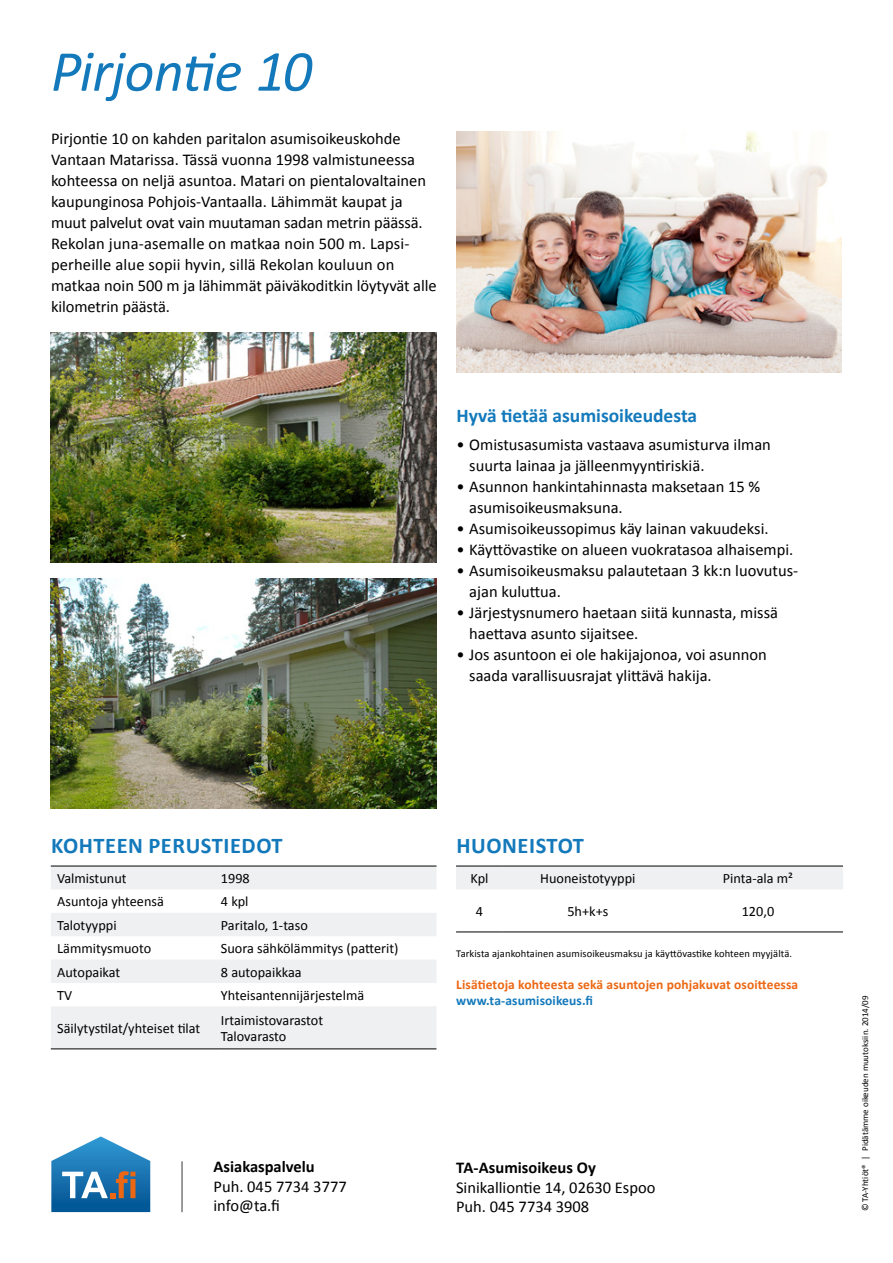
<style>
.page{position:relative;width:893px;height:1263px;background:#fff}
.page>*{position:absolute;margin:0;border:0;box-sizing:border-box;transform-origin:0 0}
.Otsikko1{font:italic 58.5px "Calibri";letter-spacing:-.02em;color:#1379bb}
.Otsikko_2{font:700 22.5px "Calibri";letter-spacing:.025em;color:#1379bb}
.Väliotsikko{font:700 19.5px "Calibri";color:#1379bb}
.leipis_bullets{font:16.5px/21px "Calibri";color:#000}
.leipis{font:16.5px/21px "Calibri";color:#000}
.yhteystiedot{font:16.5px "Calibri";color:#000}
.yhteystiedot-2{font:700 16.5px "Calibri";color:#000}
.taulukko_vasen_tasa{font:14.25px "Calibri";color:#000}
.taulukko_keskitetty{font:14.25px "Calibri";color:#000}
.teksti_7pt{font:700 13.5px/16.5px "Calibri";letter-spacing:.01em;color:#ec6713}
.teksti_7pt-2{font:10.5px "Calibri";letter-spacing:.01em;color:#000}
.teksti_6pt{font:9px "Calibri";color:#000}
.s1{color:#1379bb}
</style>
<div class="page">
<div style="left:456px;top:867px;width:387px;height:22px;background:#eff0f1"></div>
<hr style="left:456px;top:866px;width:47px;height:1px;background:#000">
<hr style="left:503px;top:866px;width:170px;height:1px;background:#000">
<hr style="left:673px;top:866px;width:170px;height:1px;background:#000">
<hr style="left:456px;top:931px;width:47px;height:1px;background:#000">
<hr style="left:503px;top:931px;width:170px;height:1px;background:#000">
<hr style="left:673px;top:931px;width:170px;height:1px;background:#000">
<svg style="left:51px;top:865px;width:385px;height:1px"></svg>
<svg style="left:51px;top:867px;width:385px;height:181px;fill:#eff0f1"></svg>
<hr style="left:51px;top:866px;width:170px;height:1px;background:#000">
<hr style="left:221px;top:866px;width:215px;height:1px;background:#000">
<hr style="left:51px;top:1048px;width:170px;height:1px;background:#000">
<hr style="left:221px;top:1048px;width:215px;height:1px;background:#000">
<svg style="left:51px;top:1136px;width:99px;height:76px"></svg>
<hr style="left:181px;top:1161px;width:2px;height:51px;background:#757378">
<img style="left:456px;top:132px;width:386px;height:240px">
<img style="left:51px;top:333px;width:386px;height:229px">
<img style="left:51px;top:579px;width:386px;height:230px">
<p class="Otsikko1" style="left:51px;top:31px;width:263px">Pirjontie 10</p>
<p class="leipis" style="left:51px;top:128px;width:387px">Pirjontie 10 on kahden paritalon asumisoikeuskohde Vantaan Matarissa. Tässä vuonna 1998 valmistuneessa kohteessa on neljä asuntoa. Matari on pientalovaltainen kaupunginosa Pohjois-Vantaalla. Lähimmät kaupat ja muut palvelut ovat vain muutaman sadan metrin päässä.<br>Rekolan juna-asemalle on matkaa noin 500 m. Lapsi&shy;perheille alue sopii hyvin, sillä Rekolan kouluun on matkaa noin 500 m ja lähimmät päiväkoditkin löytyvät alle kilometrin päästä.</p>
<p class="Väliotsikko" style="left:456px;top:403px;width:242px">Hyvä tietää asumisoikeudesta</p>
<p class="leipis_bullets" style="left:469px;top:434px;width:303px;text-indent:-13px">• Omistusasumista vastaava asumisturva ilman suurta lainaa ja jälleenmyyntiriskiä.</p>
<p class="leipis_bullets" style="left:469px;top:476px;width:293px;text-indent:-13px">• Asunnon hankintahinnasta maksetaan 15 % asumisoikeusmaksuna.</p>
<p class="leipis_bullets" style="left:456px;top:518px;width:314px">• Asumisoikeussopimus käy lainan vakuudeksi.</p>
<p class="leipis_bullets" style="left:456px;top:539px;width:338px">• Käyttövastike on alueen vuokratasoa alhaisempi.</p>
<p class="leipis_bullets" style="left:469px;top:560px;width:330px;text-indent:-13px">• Asumisoikeusmaksu palautetaan 3 kk:n luovutus&shy;ajan kuluttua.</p>
<p class="leipis_bullets" style="left:469px;top:602px;width:310px;text-indent:-13px">• Järjestysnumero haetaan siitä kunnasta, missä haettava asunto sijaitsee.</p>
<p class="leipis_bullets" style="left:469px;top:644px;width:299px;text-indent:-13px">• Jos asuntoon ei ole hakijajonoa, voi asunnon saada varallisuusrajat ylittävä hakija.</p>
<p class="Otsikko_2" style="left:51px;top:831px;width:233px">KOHTEEN PERUSTIEDOT</p>
<p class="taulukko_vasen_tasa" style="left:57px;top:869px;width:71px">Valmistunut</p>
<p class="taulukko_vasen_tasa" style="left:221px;top:869px;width:30px">1998</p>
<p class="taulukko_vasen_tasa" style="left:57px;top:893px;width:108px">Asuntoja yhteensä</p>
<p class="taulukko_vasen_tasa" style="left:221px;top:893px;width:29px">4 kpl</p>
<p class="taulukko_vasen_tasa" style="left:57px;top:916px;width:61px">Talotyyppi</p>
<p class="taulukko_vasen_tasa" style="left:221px;top:916px;width:88px">Paritalo, 1-taso</p>
<p class="taulukko_vasen_tasa" style="left:57px;top:939px;width:96px">Lämmitysmuoto</p>
<p class="taulukko_vasen_tasa" style="left:221px;top:939px;width:179px">Suora sähkölämmitys (patterit)</p>
<p class="taulukko_vasen_tasa" style="left:57px;top:963px;width:65px">Autopaikat</p>
<p class="taulukko_vasen_tasa" style="left:221px;top:963px;width:82px">8 autopaikkaa</p>
<p class="taulukko_vasen_tasa" style="left:57px;top:986px;width:17px">TV</p>
<p class="taulukko_vasen_tasa" style="left:221px;top:986px;width:145px">Yhteisantennijärjestelmä</p>
<p class="taulukko_vasen_tasa" style="left:57px;top:1019px;width:145px">Säilytystilat/yhteiset tilat</p>
<p class="taulukko_vasen_tasa" style="left:221px;top:1011px;width:104px">Irtaimistovarastot</p>
<p class="taulukko_vasen_tasa" style="left:221px;top:1027px;width:67px">Talovarasto</p>
<p class="yhteystiedot-2" style="left:214px;top:1156px;width:103px">Asiakaspalvelu</p>
<p class="yhteystiedot" style="left:214px;top:1176px;width:135px">Puh. 045 7734 3777</p>
<p class="yhteystiedot" style="left:214px;top:1195px;width:68px">info@ta.fi</p>
<p class="Otsikko_2" style="left:456px;top:831px;width:129px">HUONEISTOT</p>
<p class="taulukko_keskitetty" style="left:470px;top:869px;width:19px">Kpl</p>
<p class="taulukko_keskitetty" style="left:540px;top:869px;width:97px">Huoneistotyyppi</p>
<p class="taulukko_keskitetty" style="left:723px;top:869px;width:72px">Pinta-ala m²</p>
<p class="taulukko_keskitetty" style="left:476px;top:902px;width:9px">4</p>
<p class="taulukko_keskitetty" style="left:567px;top:902px;width:42px">5h+k+s</p>
<p class="taulukko_keskitetty" style="left:742px;top:902px;width:34px">120,0</p>
<p class="teksti_7pt-2" style="left:456px;top:947px;width:337px">Tarkista ajankohtainen asumisoikeusmaksu ja käyttövastike kohteen myyjältä.</p>
<p class="teksti_7pt" style="left:456px;top:976px;width:344px">Lisätietoja kohteesta sekä asuntojen pohjakuvat osoitteessa <span class="s1">www.ta-asumisoikeus.fi</span></p>
<p class="yhteystiedot-2" style="left:456px;top:1157px;width:141px">TA-Asumisoikeus Oy</p>
<p class="yhteystiedot" style="left:456px;top:1177px;width:201px">Sinikalliontie 14, 02630 Espoo</p>
<p class="yhteystiedot" style="left:456px;top:1196px;width:135px">Puh. 045 7734 3908</p>
<p class="teksti_6pt" style="left:859px;top:1211px;width:217px;rotate:-90deg">© TA-Yhtiöt® | Pidätämme oikeuden muutoksiin. 2014/09</p>
</div>
